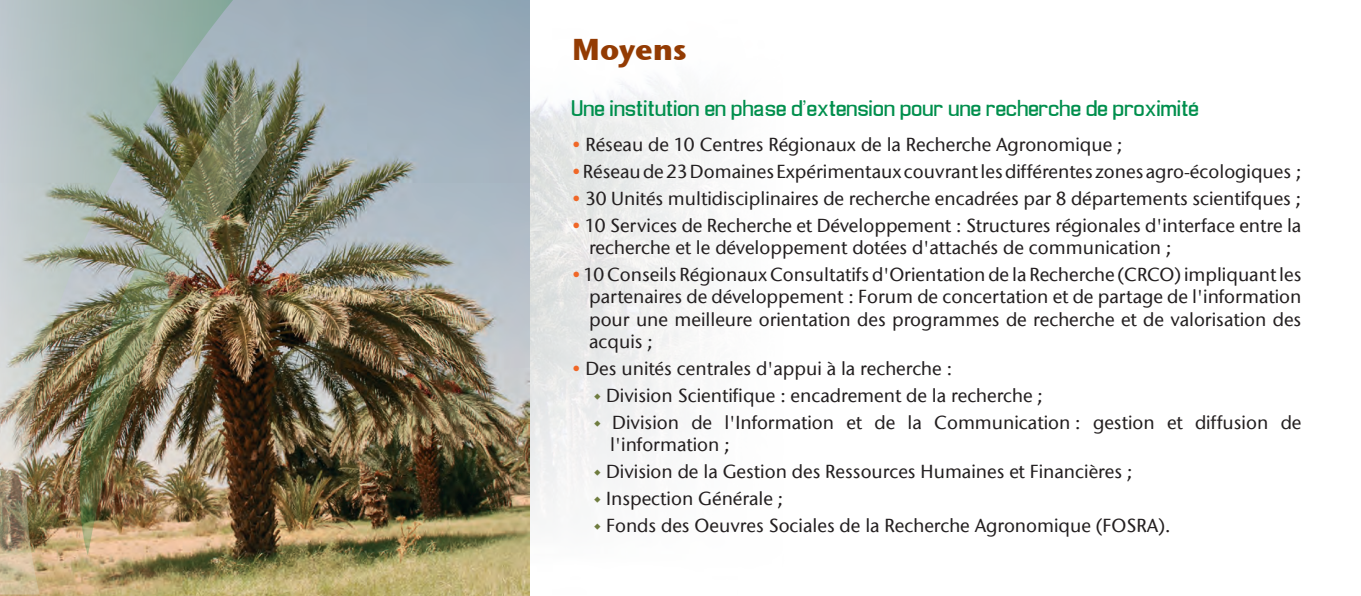
<style>
.page{position:relative;width:1361px;height:596px;background:#fff}
.page>*{position:absolute;margin:0;border:0;box-sizing:border-box;transform-origin:0 0}
.t1{font:30px "Stone Sans OSITCTT Bold";color:#933b03}
.t2{font:24px "Enigmatic";color:#008f4d}
.t3{font:500 18.75px/22.5px "Stone Sans ITC";color:#231f20}
.s1{color:#f06727}
</style>
<div class="page">
<img style="left:529px;top:0;width:185px;height:594px">
<img style="left:0;top:0;width:529px;height:595px">
<img style="left:244px;top:71px;width:23px;height:485px">
<img style="left:0;top:0;width:244px;height:594px">
<svg style="left:594px;top:393px;width:7px;height:6px"></svg>
<svg style="left:594px;top:420px;width:7px;height:6px"></svg>
<svg style="left:594px;top:469px;width:7px;height:6px"></svg>
<svg style="left:594px;top:496px;width:7px;height:6px"></svg>
<svg style="left:594px;top:522px;width:7px;height:7px"></svg>
<h1 class="t1" style="left:572px;top:30px;width:116px">Moyens</h1>
<p class="t2" style="left:572px;top:96px;width:629px">Une institution en phase d'extension pour une recherche de proximité</p>
<p class="t3" style="left:572px;top:133px;width:552px"><span class="s1">•</span> Réseau de 10 Centres Régionaux de la Recherche Agronomique ;</p>
<p class="t3" style="left:572px;top:160px;width:731px"><span class="s1">•</span> Réseau de 23 Domaines Expérimentaux couvrant les différentes zones agro-écologiques ;</p>
<p class="t3" style="left:572px;top:187px;width:731px"><span class="s1">•</span> 30 Unités multidisciplinaires de recherche encadrées par 8 départements scientifques ;</p>
<p class="t3" style="left:589px;top:213px;width:714px;text-indent:-17px"><span class="s1">•</span> 10 Services de Recherche et Développement : Structures régionales d'interface entre la recherche et le développement dotées d'attachés de communication ;</p>
<p class="t3" style="left:589px;top:263px;width:714px;text-align:justify;text-indent:-17px"><span class="s1">•</span> 10 Conseils Régionaux Consultatifs d'Orientation de la Recherche (CRCO) impliquant les partenaires de développement : Forum de concertation et de partage de l'information pour une meilleure orientation des programmes de recherche et de valorisation des acquis ;</p>
<p class="t3" style="left:572px;top:357px;width:381px"><span class="s1">•</span> Des unités centrales d'appui à la recherche :</p>
<p class="t3" style="left:606px;top:384px;width:438px">Division Scientifique : encadrement de la recherche ;</p>
<p class="t3" style="left:612px;top:410px;width:690px">Division de l'Information et de la Communication : gestion et diffusion de</p>
<p class="t3" style="left:606px;top:431px;width:566px;line-height:26.7px">l'information ;<br>Division de la Gestion des Ressources Humaines et Financières ; Inspection Générale ;<br>Fonds des Oeuvres Sociales de la Recherche Agronomique (FOSRA).</p>
</div>
